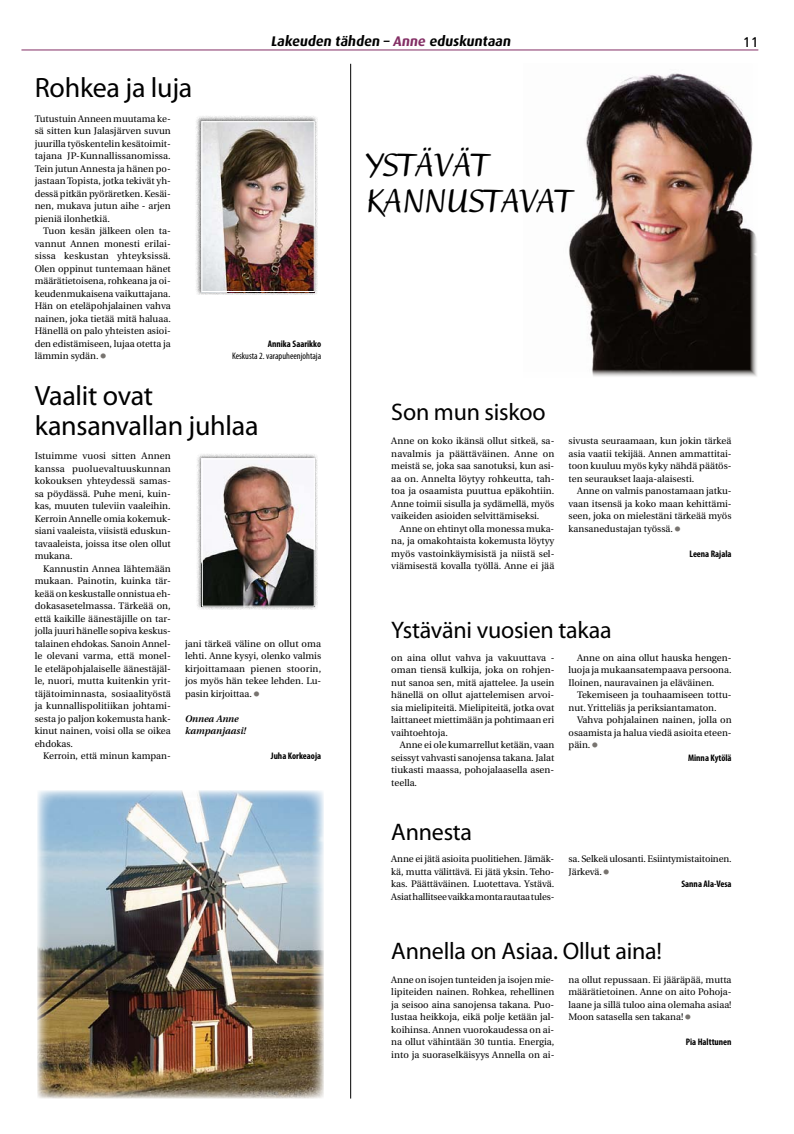
<style>
.page{position:relative;width:794px;height:1134px;background:#fff}
.page>*{position:absolute;margin:0;border:0;box-sizing:border-box;transform-origin:0 0}
.t1{font:700 34px/36px "Ruzicka Freehand LH";letter-spacing:-.01em;color:#000}
.t2{font:28px/30px "Myriad Pro";letter-spacing:-.01em;color:#000}
.t3{font:24px "Myriad Pro";letter-spacing:-.01em;color:#000}
.t4{font:700 14px "Dax";color:#000}
.t5{font:14px "Frutiger";color:#000}
.t6{font:9.5px/12.5px "Utopia";color:#000;text-align:justify}
.t7{font:700 condensed 9.5px "Myriad Pro";color:#000}
.t8{font:condensed 9.5px "Myriad Pro";color:#000}
.t9{font:italic 600 9.5px/12.5px "Utopia";color:#000}
.s1{font-family:"Univers";font-size:14px;color:#787470}
.s2{color:#832e64}
</style>
<div class="page">
<img style="left:569px;top:73px;width:188px;height:304px">
<div style="left:195px;top:115px;width:122px;height:180px;background:#000;opacity:.5"></div>
<img style="left:203px;top:123px;width:110px;height:167px">
<div style="left:201px;top:121px;width:114px;height:171px;border:1px solid #fff"></div>
<div style="left:196px;top:453px;width:121px;height:157px;background:#000;opacity:.5"></div>
<img style="left:204px;top:461px;width:109px;height:144px">
<div style="left:202px;top:459px;width:113px;height:148px;border:1px solid #fff"></div>
<img style="left:37px;top:790px;width:286px;height:308px">
<hr style="left:350px;top:64px;width:1px;height:1034px;background:#000">
<hr style="left:22px;top:49px;width:736px;height:1px;background:#832e64">
<h2 class="t2" style="left:35px;top:72px;width:159px">Rohkea ja luja</h2>
<p class="t6" style="left:35px;top:112px;width:138px">Tutustuin Anneen muutama ke&shy;sä sitten kun Jalasjärven suvun juurilla työskentelin kesätoimit&shy;tajana JP-Kunnallissanomissa.<br>Tein jutun Annesta ja hänen po&shy;jastaan Topista, jotka tekivät yh&shy;dessä pitkän pyöräretken. Kesäi&shy;nen, mukava jutun aihe - arjen pieniä ilonhetkiä.</p>
<p class="t6" style="left:35px;top:225px;width:138px;text-indent:9px">Tuon kesän jälkeen olen ta&shy;vannut Annen monesti erilai&shy;sissa keskustan yhteyksissä.<br>Olen oppinut tuntemaan hänet määrätietoisena, rohkeana ja oi&shy;keudenmukaisena vaikuttajana.<br>Hän on eteläpohjalainen vahva nainen, joka tietää mitä haluaa.<br>Hänellä on palo yhteisten asioi&shy;den edistämiseen, lujaa otetta ja lämmin sydän. <span class="s1">•</span></p>
<h3 class="t4" style="left:271px;top:33px;width:244px">Lakeuden tähden – <span class="s2">Anne</span> eduskuntaan</h3>
<h3 class="t5" style="left:743px;top:34px;width:17px">11</h3>
<h1 class="t1" style="left:366px;top:148px;width:208px">YSTÄVÄT<br>KANNUSTAVAT</h1>
<p class="t7" style="left:268px;top:337px;width:55px">Annika Saarikko</p>
<p class="t8" style="left:232px;top:350px;width:91px">Keskusta 2. varapuheenjohtaja</p>
<h2 class="t2" style="left:35px;top:380px;width:225px">Vaalit ovat kansanvallan juhlaa</h2>
<p class="t6" style="left:35px;top:450px;width:138px">Istuimme vuosi sitten Annen kanssa puoluevaltuuskunnan kokouksen yhteydessä samas&shy;sa pöydässä. Puhe meni, kuin&shy;kas, muuten tuleviin vaaleihin.<br>Kerroin Annelle omia kokemuk&shy;siani vaaleista, viisistä eduskun&shy;tavaaleista, joissa itse olen ollut mukana.</p>
<p class="t6" style="left:35px;top:562px;width:138px;text-indent:9px">Kannustin Annea lähtemään mukaan. Painotin, kuinka tär&shy;keää on keskustalle onnistua eh&shy;dokasasetelmassa. Tärkeää on, että kaikille äänestäjille on tar&shy;jolla juuri hänelle sopiva keskus&shy;talainen ehdokas. Sanoin Annel&shy;le olevani varma, että monel&shy;le eteläpohjalaiselle äänestäjäl&shy;le, nuori, mutta kuitenkin yrit&shy;täjätoiminnasta, sosiaalityöstä ja kunnallispolitiikan johtami&shy;sesta jo paljon kokemusta hank&shy;kinut nainen, voisi olla se oikea ehdokas.</p>
<p class="t6" style="left:43px;top:750px;width:129px">Kerroin, että minun kampan-</p>
<p class="t6" style="left:185px;top:637px;width:138px">jani tärkeä väline on ollut oma lehti. Anne kysyi, olenko valmis kirjoittamaan pienen stoorin, jos myös hän tekee lehden. Lu&shy;pasin kirjoittaa. <span class="s1">•</span></p>
<p class="t9" style="left:185px;top:712px;width:62px">Onnea Anne kampanjaasi!</p>
<p class="t7" style="left:271px;top:750px;width:52px">Juha Korkeaoja</p>
<h3 class="t3" style="left:391px;top:397px;width:156px">Son mun siskoo</h3>
<p class="t6" style="left:391px;top:435px;width:165px">Anne on koko ikänsä ollut sitkeä, sa&shy;navalmis ja päättäväinen. Anne on meistä se, joka saa sanotuksi, kun asi&shy;aa on. Annelta löytyy rohkeutta, tah&shy;toa ja osaamista puuttua epäkohtiin.<br>Anne toimii sisulla ja sydämellä, myös vaikeiden asioiden selvittämiseksi.</p>
<p class="t6" style="left:391px;top:523px;width:165px;text-indent:9px">Anne on ehtinyt olla monessa muka&shy;na, ja omakohtaista kokemusta löytyy myös vastoinkäymisistä ja niistä sel&shy;viämisestä kovalla työllä. Anne ei jää</p>
<p class="t6" style="left:568px;top:435px;width:165px">sivusta seuraamaan, kun jokin tärkeä asia vaatii tekijää. Annen ammattitai&shy;toon kuuluu myös kyky nähdä päätös&shy;ten seuraukset laaja-alaisesti.</p>
<p class="t6" style="left:568px;top:485px;width:165px;text-indent:9px">Anne on valmis panostamaan jatku&shy;vaan itsensä ja koko maan kehittämi&shy;seen, joka on mielestäni tärkeää myös kansanedustajan työssä. <span class="s1">•</span></p>
<p class="t7" style="left:689px;top:548px;width:44px">Leena Rajala</p>
<h3 class="t3" style="left:391px;top:615px;width:222px">Ystäväni vuosien takaa</h3>
<p class="t6" style="left:391px;top:651px;width:165px">on aina ollut vahva ja vakuuttava - oman tiensä kulkija, joka on rohjen&shy;nut sanoa sen, mitä ajattelee. Ja usein hänellä on ollut ajattelemisen arvoi&shy;sia mielipiteitä. Mielipiteitä, jotka ovat laittaneet miettimään ja pohtimaan eri vaihtoehtoja.</p>
<p class="t6" style="left:391px;top:739px;width:165px;text-indent:9px">Anne ei ole kumarrellut ketään, vaan seissyt vahvasti sanojensa takana. Jalat tiukasti maassa, pohojalaasella asen&shy;teella.</p>
<p class="t6" style="left:568px;top:651px;width:164px;text-indent:9px">Anne on aina ollut hauska hengen&shy;luoja ja mukaansatempaava persoona.<br>Iloinen, nauravainen ja eläväinen.</p>
<p class="t6" style="left:568px;top:689px;width:164px;text-indent:9px">Tekemiseen ja touhaamiseen tottu&shy;nut. Yritteliäs ja periksiantamaton.</p>
<p class="t6" style="left:568px;top:714px;width:165px;text-indent:9px">Vahva pohjalainen nainen, jolla on osaamista ja halua viedä asioita eteen&shy;päin. <span class="s1">•</span></p>
<p class="t7" style="left:688px;top:751px;width:45px">Minna Kytölä</p>
<h3 class="t3" style="left:391px;top:817px;width:82px">Annesta</h3>
<p class="t6" style="left:391px;top:853px;width:165px">Anne ei jätä asioita puolitiehen. Jämäk&shy;kä, mutta välittävä. Ei jätä yksin. Teho&shy;kas. Päättäväinen. Luotettava. Ystävä.<br>Asiat hallitsee vaikka monta rautaa tules-</p>
<p class="t6" style="left:568px;top:853px;width:165px">sa. Selkeä ulosanti. Esiintymistaitoinen.<br>Järkevä. <span class="s1">•</span></p>
<p class="t7" style="left:681px;top:878px;width:52px">Sanna Ala-Vesa</p>
<h3 class="t3" style="left:391px;top:936px;width:272px">Annella on Asiaa. Ollut aina!</h3>
<p class="t6" style="left:391px;top:974px;width:165px">Anne on isojen tunteiden ja isojen mie&shy;lipiteiden nainen. Rohkea, rehellinen ja seisoo aina sanojensa takana. Puo&shy;lustaa heikkoja, eikä polje ketään jal&shy;koihinsa. Annen vuorokaudessa on ai&shy;na ollut vähintään 30 tuntia. Energia, into ja suoraselkäisyys Annella on ai-</p>
<p class="t6" style="left:568px;top:974px;width:165px">na ollut repussaan. Ei jääräpää, mutta määrätietoinen. Anne on aito Pohoja&shy;laane ja sillä tuloo aina olemaha asiaa!<br>Moon satasella sen takana! <span class="s1">•</span></p>
<p class="t7" style="left:685px;top:1036px;width:47px">Pia Halttunen</p>
</div>
